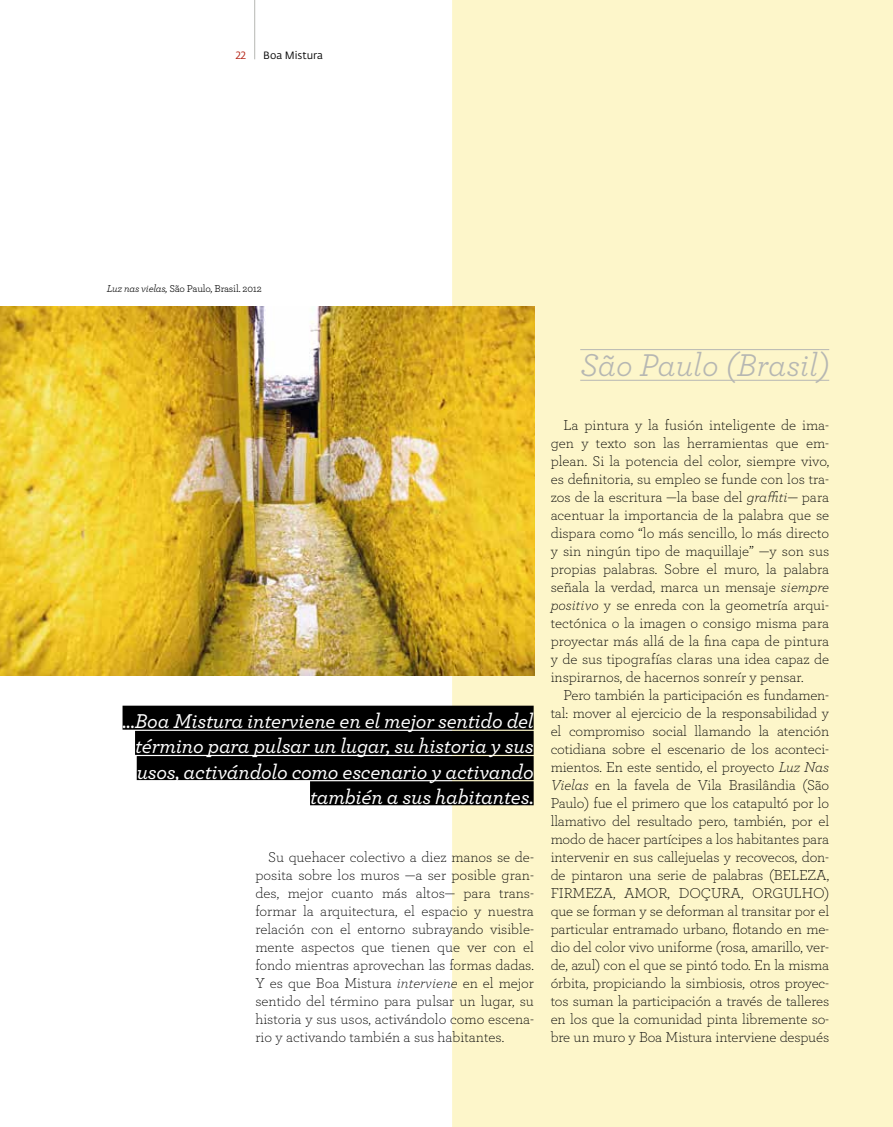
<style>
.page{position:relative;width:893px;height:1127px;background:#fff}
.page>*{position:absolute;margin:0;border:0;box-sizing:border-box;transform-origin:0 0}
.t1{font:italic 33px "Archer";letter-spacing:-.005em;color:#b6b7b3}
.t2{font:italic 500 21px/25.2px "Archer";letter-spacing:-.01em;color:#fff;text-align:right}
.t3{font:300 15px/18px "Archer";letter-spacing:-.01em;color:#000;text-align:justify}
.t4{font:10.5px "Archer";letter-spacing:-.02em;color:#000}
.t5{font:10.5px "Fedra Sans Pro";color:#000}
.t6{font:10.5px "Fedra Sans Pro";color:#b32012}
.s1{font-style:italic}
</style>
<div class="page">
<hr style="left:254px;top:0;width:1px;height:59px;background:#b6b7b3">
<div style="left:452px;top:0;width:441px;height:1127px;background:#fdf6ca"></div>
<img style="left:0;top:307px;width:534px;height:369px">
<hr style="left:580px;top:349px;width:249px;height:1px;background:#b6b7b3">
<hr style="left:580px;top:380px;width:249px;height:1px;background:#b6b7b3">
<div style="left:123px;top:706px;width:411px;height:24px;background:#000"></div>
<div style="left:135px;top:731px;width:399px;height:24px;background:#000"></div>
<div style="left:137px;top:756px;width:397px;height:24px;background:#000"></div>
<div style="left:310px;top:781px;width:224px;height:24px;background:#000"></div>
<p class="t6" style="left:236px;top:49px;width:12px">22</p>
<p class="t5" style="left:263px;top:49px;width:61px">Boa Mistura</p>
<p class="t4" style="left:107px;top:281px;width:156px"><span class="s1">Luz nas vielas,</span> São Paulo, Brasil. 2012</p>
<h2 class="t2" style="left:123px;top:707px;width:413px">...Boa Mistura interviene en el mejor sentido del término para pulsar un lugar, su historia y sus usos, activándolo como escenario y activando también a sus habitantes.</h2>
<p class="t3" style="left:255px;top:848px;width:280px;text-indent:13px">Su quehacer colectivo a diez manos se de&shy;posita sobre los muros —a ser posible gran&shy;des, mejor cuanto más altos— para trans&shy;formar la arquitectura, el espacio y nuestra relación con el entorno subrayando visible&shy;mente aspectos que tienen que ver con el fondo mientras aprovechan las formas dadas.<br>Y es que Boa Mistura <span class="s1">interviene</span> en el mejor sentido del término para pulsar un lugar, su historia y sus usos, activándolo como escena&shy;rio y activando también a sus habitantes.</p>
<h1 class="t1" style="left:580px;top:342px;width:250px">São Paulo (Brasil)</h1>
<p class="t3" style="left:551px;top:416px;width:280px;text-indent:13px">La pintura y la fusión inteligente de ima&shy;gen y texto son las herramientas que em&shy;plean. Si la potencia del color, siempre vivo, es definitoria, su empleo se funde con los tra&shy;zos de la escritura —la base del <span class="s1">graffiti</span>— para acentuar la importancia de la palabra que se dispara como “lo más sencillo, lo más directo y sin ningún tipo de maquillaje” —y son sus propias palabras. Sobre el muro, la palabra señala la verdad, marca un mensaje <span class="s1">siempre positivo</span> y se enreda con la geometría arqui&shy;tectónica o la imagen o consigo misma para proyectar más allá de la fina capa de pintura y de sus tipografías claras una idea capaz de inspirarnos, de hacernos sonreír y pensar.</p>
<p class="t3" style="left:551px;top:686px;width:280px;text-indent:13px">Pero también la participación es fundamen&shy;tal: mover al ejercicio de la responsabilidad y el compromiso social llamando la atención cotidiana sobre el escenario de los aconteci&shy;mientos. En este sentido, el proyecto <span class="s1">Luz Nas Vielas</span> en la favela de Vila Brasilândia (São Paulo) fue el primero que los catapultó por lo llamativo del resultado pero, también, por el modo de hacer partícipes a los habitantes para intervenir en sus callejuelas y recovecos, don&shy;de pintaron una serie de palabras (BELEZA, FIRMEZA, AMOR, DOÇURA, ORGULHO) que se forman y se deforman al transitar por el particular entramado urbano, flotando en me&shy;dio del color vivo uniforme (rosa, amarillo, ver&shy;de, azul) con el que se pintó todo. En la misma órbita, propiciando la simbiosis, otros proyec&shy;tos suman la participación a través de talleres en los que la comunidad pinta libremente so&shy;bre un muro y Boa Mistura interviene después</p>
</div>
